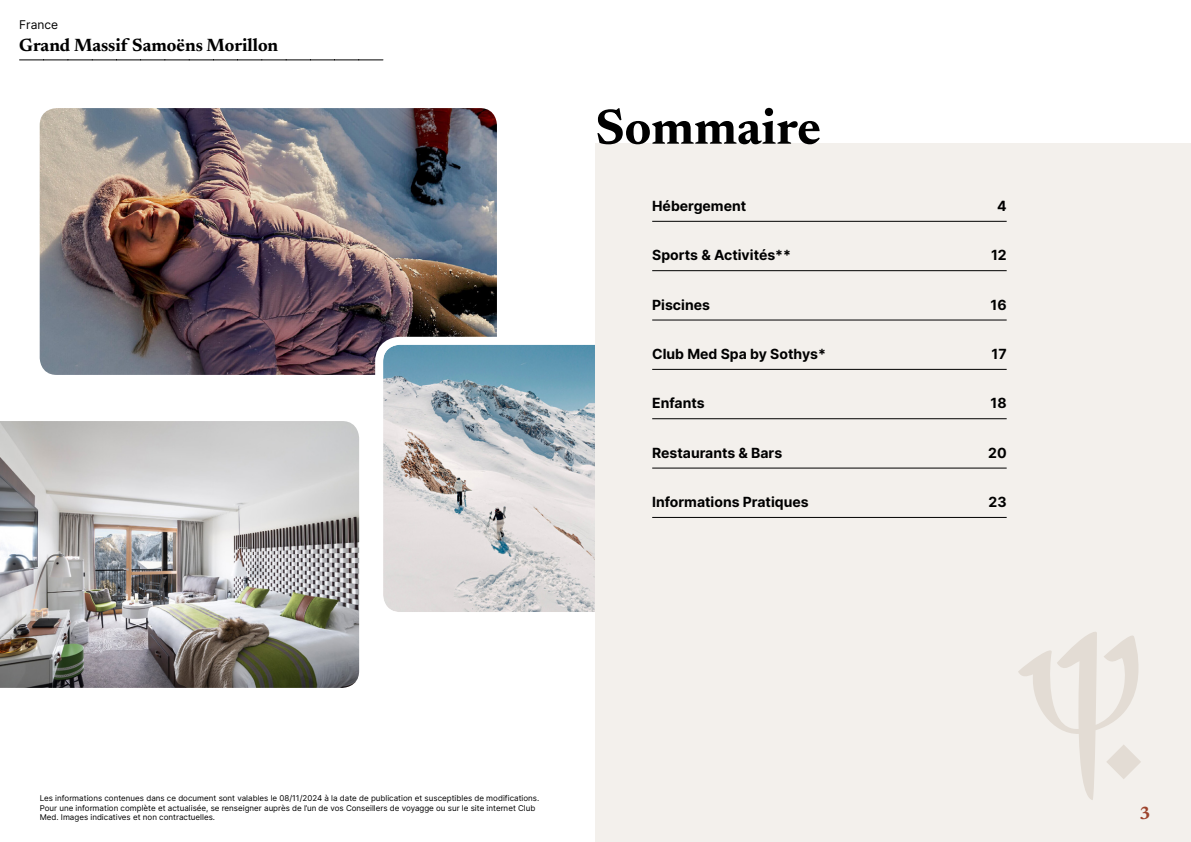
<style>
.page{position:relative;width:1191px;height:842px;background:#fff}
.page>*{position:absolute;margin:0;border:0;box-sizing:border-box;transform-origin:0 0}
.t1{font:700 50px "Newsreader 24 pt";color:#000}
.t2{font:700 18px "Newsreader 24 pt";color:#000}
.t3{font:700 18px "Newsreader 24 pt";color:#9d432c}
.t4{font:700 14px "Inter";color:#000}
.t5{font:12px "Inter";color:#000}
.t6{font:8px/9.6px "Inter";color:#000}
</style>
<div class="page">
<img style="left:40px;top:108px;width:457px;height:267px">
<img style="left:0;top:421px;width:359px;height:267px">
<svg style="left:371px;top:333px;width:224px;height:279px"></svg>
<svg style="left:20px;top:60px;width:363px;height:1px"></svg>
<div style="left:595px;top:144px;width:596px;height:698px;background:#f3f0ec"></div>
<svg style="left:1018px;top:632px;width:123px;height:168px"></svg>
<hr style="left:652px;top:221px;width:354px;height:1px;background:#000">
<hr style="left:652px;top:270px;width:354px;height:1px;background:#000">
<hr style="left:652px;top:320px;width:354px;height:1px;background:#000">
<hr style="left:652px;top:369px;width:354px;height:1px;background:#000">
<hr style="left:652px;top:418px;width:354px;height:1px;background:#000">
<hr style="left:652px;top:468px;width:354px;height:1px;background:#000">
<hr style="left:652px;top:517px;width:354px;height:1px;background:#000">
<h3 class="t5" style="left:19px;top:15px;width:40px">France</h3>
<h2 class="t2" style="left:19px;top:32px;width:260px">Grand Massif Samoëns Morillon</h2>
<h1 class="t1" style="left:595px;top:91px;width:227px">Sommaire</h1>
<h3 class="t4" style="left:652px;top:196px;width:95px">Hébergement</h3>
<h3 class="t4" style="left:997px;top:196px;width:11px">4</h3>
<h3 class="t4" style="left:652px;top:245px;width:140px">Sports &amp; Activités**</h3>
<h3 class="t4" style="left:991px;top:245px;width:17px">12</h3>
<h3 class="t4" style="left:652px;top:294px;width:59px">Piscines</h3>
<h3 class="t4" style="left:990px;top:294px;width:18px">16</h3>
<h3 class="t4" style="left:652px;top:344px;width:175px">Club Med Spa by Sothys*</h3>
<h3 class="t4" style="left:991px;top:344px;width:17px">17</h3>
<h3 class="t4" style="left:652px;top:393px;width:54px">Enfants</h3>
<h3 class="t4" style="left:990px;top:393px;width:18px">18</h3>
<h3 class="t4" style="left:652px;top:442px;width:131px">Restaurants &amp; Bars</h3>
<h3 class="t4" style="left:988px;top:442px;width:20px">20</h3>
<h3 class="t4" style="left:652px;top:492px;width:158px">Informations Pratiques</h3>
<h3 class="t4" style="left:988px;top:492px;width:20px">23</h3>
<p class="t6" style="left:40px;top:793px;width:501px">Les informations contenues dans ce document sont valables le 08/11/2024 à la date de publication et susceptibles de modifications.<br>Pour une information complète et actualisée, se renseigner auprès de l’un de vos Conseillers de voyagge ou sur le site internet Club<br>Med. Images indicatives et non contractuelles.</p>
<h2 class="t3" style="left:1139px;top:800px;width:13px">3</h2>
</div>
